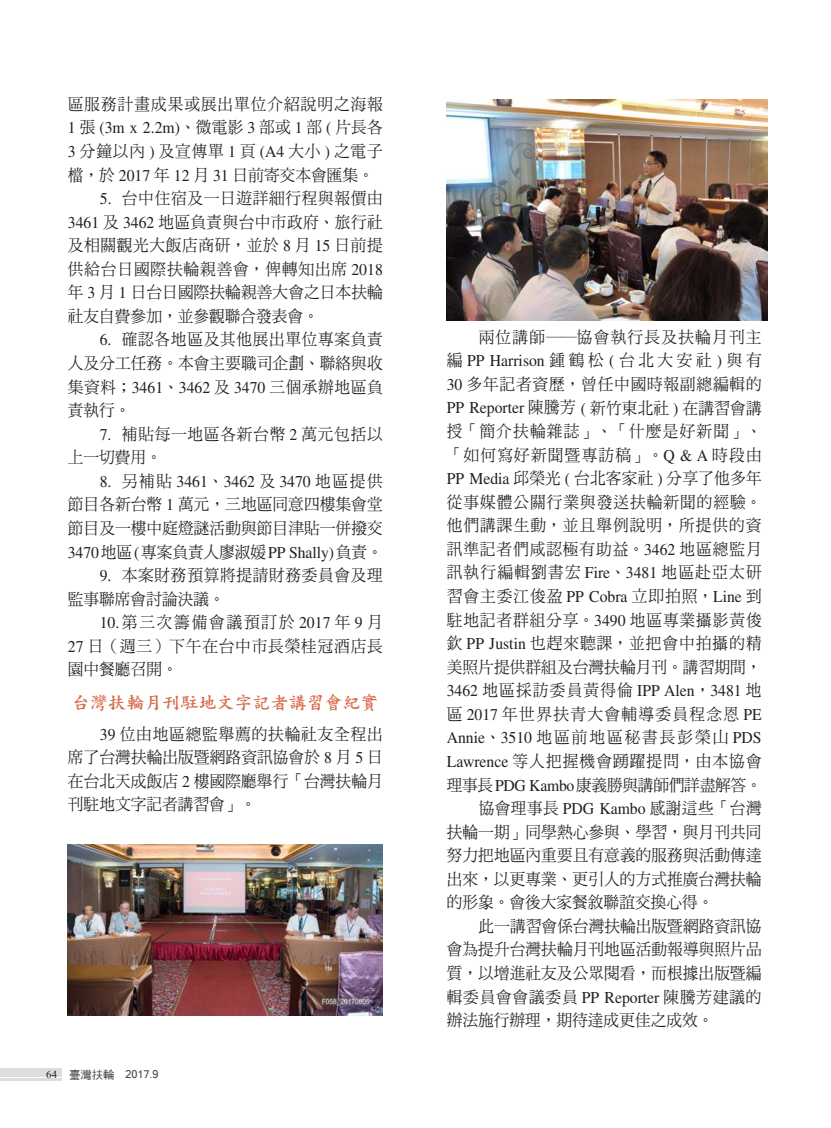
<style>
.page{position:relative;width:831px;height:1128px;background:#fff}
.page>*{position:absolute;margin:0;border:0;box-sizing:border-box;transform-origin:0 0}
.t1{font:18px "DF Kai Shu Std W7";color:#d86b4a}
.t2{font:16.5px/23.5px "DF Ming Std W5";letter-spacing:.005em;color:#231f20;text-align:justify;scale:.95 1}
.t3{font:16.5px "Times LT Std";color:#231f20;scale:.95 1}
.t4{font:16.5px/23.5px "DF Ming Std W5";letter-spacing:.055em;color:#231f20;scale:.95 1}
.t5{font:16.5px/23.5px "DF Ming Std W5";letter-spacing:.04em;color:#231f20;scale:.95 1}
.t6{font:16.5px/23.5px "DF Ming Std W5";letter-spacing:.045em;color:#231f20;scale:.95 1}
.t7{font:16.5px "DF Ming Std W5";letter-spacing:.05em;color:#231f20;scale:.95 1}
.t8{font:16.5px "DF Ming Std W5";letter-spacing:.07em;color:#231f20;scale:.95 1}
.t9{font:16.5px "DF Ming Std W5";letter-spacing:-.015em;color:#231f20;scale:.95 1}
.t10{font:16.5px "DF Ming Std W5";letter-spacing:.085em;color:#231f20;scale:.95 1}
.t11{font:16.5px "DF Ming Std W5";letter-spacing:.03em;color:#231f20;scale:.95 1}
.t12{font:16.5px "DF Ming Std W5";letter-spacing:.06em;color:#231f20;scale:.95 1}
.t13{font:16.5px "DF Ming Std W5";letter-spacing:.075em;color:#231f20;scale:.95 1}
.t14{font:12px "Latha";color:#3e3e3f}
.s1{font-family:"DF Ming Std W5"}
.s2{font-family:"Times LT Std"}
.s3{font-family:"Aparajita";font-size:13.5px;color:#231f20}
.s4{font-family:"DF Hei Md HK BF";font-size:11.25px}
.s5{font-family:"DF Ming Md HK BF"}
</style>
<div class="page">
<img style="left:446px;top:100px;width:321px;height:220px">
<img style="left:68px;top:844px;width:315px;height:171px">
<div style="left:0;top:1067px;width:62px;height:9px;background:#dcdddf"></div>
<hr style="left:0;top:1078px;width:62px;height:2px;background:#dcdddf">
<p class="t12" style="left:68px;top:95px;width:333px">區服務計畫成果或展出單位介紹說明之海報</p>
<p class="t3" style="left:68px;top:118px;width:333px">1 <span class="s1">張</span> (3m x 2.2m)<span class="s1">、微電影</span> 3 <span class="s1">部或</span> 1 <span class="s1">部</span> ( <span class="s1">片長各</span></p>
<p class="t4" style="left:68px;top:139px;width:333px"><span class="s2">3</span> 分鐘以內 <span class="s2">)</span> 及宣傳單 <span class="s2">1</span> 頁 <span class="s2">(A4</span> 大小 <span class="s2">)</span> 之電子檔，於 <span class="s2">2017</span> 年 <span class="s2">12</span> 月 <span class="s2">31</span> 日前寄交本會匯集。</p>
<p class="t2" style="left:68px;top:186px;width:333px;text-indent:32px"><span class="s2">5.</span> 台中住宿及一日遊詳細行程與報價由<span class="s2">3461</span> 及 <span class="s2">3462</span> 地區負責與台中市政府、旅行社及相關觀光大飯店商研，並於 <span class="s2">8</span> 月 <span class="s2">15</span> 日前提供給台日國際扶輪親善會，俾轉知出席 <span class="s2">2018</span>年 <span class="s2">3</span> 月 <span class="s2">1</span> 日台日國際扶輪親善大會之日本扶輪社友自費參加，並參觀聯合發表會。</p>
<p class="t2" style="left:68px;top:327px;width:333px;text-indent:32px"><span class="s2">6.</span> 確認各地區及其他展出單位專案負責人及分工任務。本會主要職司企劃、聯絡與收集資料；<span class="s2">3461</span>、<span class="s2">3462</span> 及 <span class="s2">3470</span> 三個承辦地區負責執行。</p>
<p class="t6" style="left:68px;top:421px;width:333px;text-indent:32px"><span class="s2">7.</span> 補貼每一地區各新台幣 <span class="s2">2</span> 萬元包括以上一切費用。</p>
<p class="t3" style="left:100px;top:472px;width:299px">8. <span class="s1">另補貼</span> 3461<span class="s1">、</span>3462 <span class="s1">及</span> 3470 <span class="s1">地區提供</span></p>
<p class="t2" style="left:68px;top:492px;width:333px">節目各新台幣 <span class="s2">1</span> 萬元，三地區同意四樓集會堂節目及一樓中庭燈謎活動與節目津貼一併撥交</p>
<p class="t3" style="left:68px;top:542px;width:333px">3470<span class="s1">地區</span>(<span class="s1">專案負責人廖淑媛</span>PP Shally)<span class="s1">負責。</span></p>
<p class="t5" style="left:68px;top:563px;width:333px;text-indent:32px"><span class="s2">9.</span> 本案財務預算將提請財務委員會及理監事聯席會討論決議。</p>
<p class="t2" style="left:68px;top:610px;width:333px;text-indent:32px"><span class="s2">10.</span> 第三次籌備會議預訂於 <span class="s2">2017</span> 年 <span class="s2">9</span> 月<span class="s2">27</span> 日（週三）下午在台中市長榮桂冠酒店長園中餐廳召開。</p>
<p class="t1" style="left:72px;top:692px;width:308px">台灣扶輪月刊駐地文字記者講習會紀實</p>
<p class="t2" style="left:68px;top:721px;width:333px;text-indent:32px"><span class="s2">39</span> 位由地區總監舉薦的扶輪社友全程出席了台灣扶輪出版暨網路資訊協會於 <span class="s2">8</span> 月 <span class="s2">5</span> 日在台北天成飯店 <span class="s2">2</span> 樓國際廳舉行「台灣扶輪月刊駐地文字記者講習會」。</p>
<p class="t14" style="left:46px;top:1064px;width:114px"><span class="s3">64</span> <span class="s4">臺灣扶輪　</span>2017.9</p>
<p class="t13" style="left:478px;top:328px;width:299px">兩位講師<span class="s5">──</span>協會執行長及扶輪月刊主</p>
<p class="t3" style="left:446px;top:351px;width:333px"><span class="s1">編</span>PP Harrison<span class="s1">鍾鶴松</span> (<span class="s1">台北大安社</span>)<span class="s1">與有</span></p>
<p class="t2" style="left:446px;top:372px;width:333px"><span class="s2">30</span> 多年記者資歷，曾任中國時報副總編輯的<span class="s2">PP Reporter</span> 陳騰芳 <span class="s2">(</span> 新竹東北社 <span class="s2">)</span> 在講習會講授「簡介扶輪雜誌」、「什麼是好新聞」、「如何寫好新聞暨專訪稿」。<span class="s2">Q &amp; A</span> 時段由<span class="s2">PP Media</span> 邱榮光 <span class="s2">(</span> 台北客家社 <span class="s2">)</span> 分享了他多年從事媒體公關行業與發送扶輪新聞的經驗。他們講課生動，並且舉例說明，所提供的資訊準記者們咸認極有助益。<span class="s2">3462</span> 地區總監月訊執行編輯劉書宏 <span class="s2">Fire</span>、<span class="s2">3481</span> 地區赴亞太研習會主委江俊盈 <span class="s2">PP Cobra</span> 立即拍照，<span class="s2">Line</span> 到駐地記者群組分享。<span class="s2">3490</span> 地區專業攝影黃俊欽 <span class="s2">PP Justin</span> 也趕來聽課，並把會中拍攝的精美照片提供群組及台灣扶輪月刊。講習期間，</p>
<p class="t3" style="left:446px;top:681px;width:333px">3462 <span class="s1">地區採訪委員黃得倫</span> IPP Alen<span class="s1">，</span>3481 <span class="s1">地</span></p>
<p class="t10" style="left:446px;top:704px;width:333px">區 <span class="s2">2017</span> 年世界扶青大會輔導委員程念恩 <span class="s2">PE</span></p>
<p class="t3" style="left:446px;top:728px;width:333px">Annie<span class="s1">、</span>3510 <span class="s1">地區前地區秘書長彭榮山</span> PDS</p>
<p class="t8" style="left:446px;top:752px;width:333px"><span class="s2">Lawrence</span> 等人把握機會踴躍提問，由本協會</p>
<p class="t9" style="left:446px;top:775px;width:333px">理事長<span class="s2">PDG Kambo</span>康義勝與講師們詳盡解答。</p>
<p class="t11" style="left:478px;top:799px;width:299px">協會理事長 <span class="s2">PDG Kambo</span> 感謝這些「台灣</p>
<p class="t2" style="left:446px;top:819px;width:333px">扶輪一期」同學熱心參與、學習，與月刊共同</p>
<p class="t2" style="left:446px;top:843px;width:333px">努力把地區內重要且有意義的服務與活動傳達</p>
<p class="t2" style="left:446px;top:866px;width:333px">出來，以更專業、更引人的方式推廣台灣扶輪</p>
<p class="t2" style="left:446px;top:890px;width:282px">的形象。會後大家餐敘聯誼交換心得。</p>
<p class="t2" style="left:478px;top:913px;width:299px">此一講習會係台灣扶輪出版暨網路資訊協</p>
<p class="t2" style="left:446px;top:937px;width:333px">會為提升台灣扶輪月刊地區活動報導與照片品</p>
<p class="t2" style="left:446px;top:960px;width:333px">質，以增進社友及公眾閱看，而根據出版暨編</p>
<p class="t7" style="left:446px;top:987px;width:333px">輯委員會會議委員 <span class="s2">PP Reporter</span> 陳騰芳建議的</p>
<p class="t2" style="left:446px;top:1007px;width:282px">辦法施行辦理，期待達成更佳之成效。</p>
</div>
